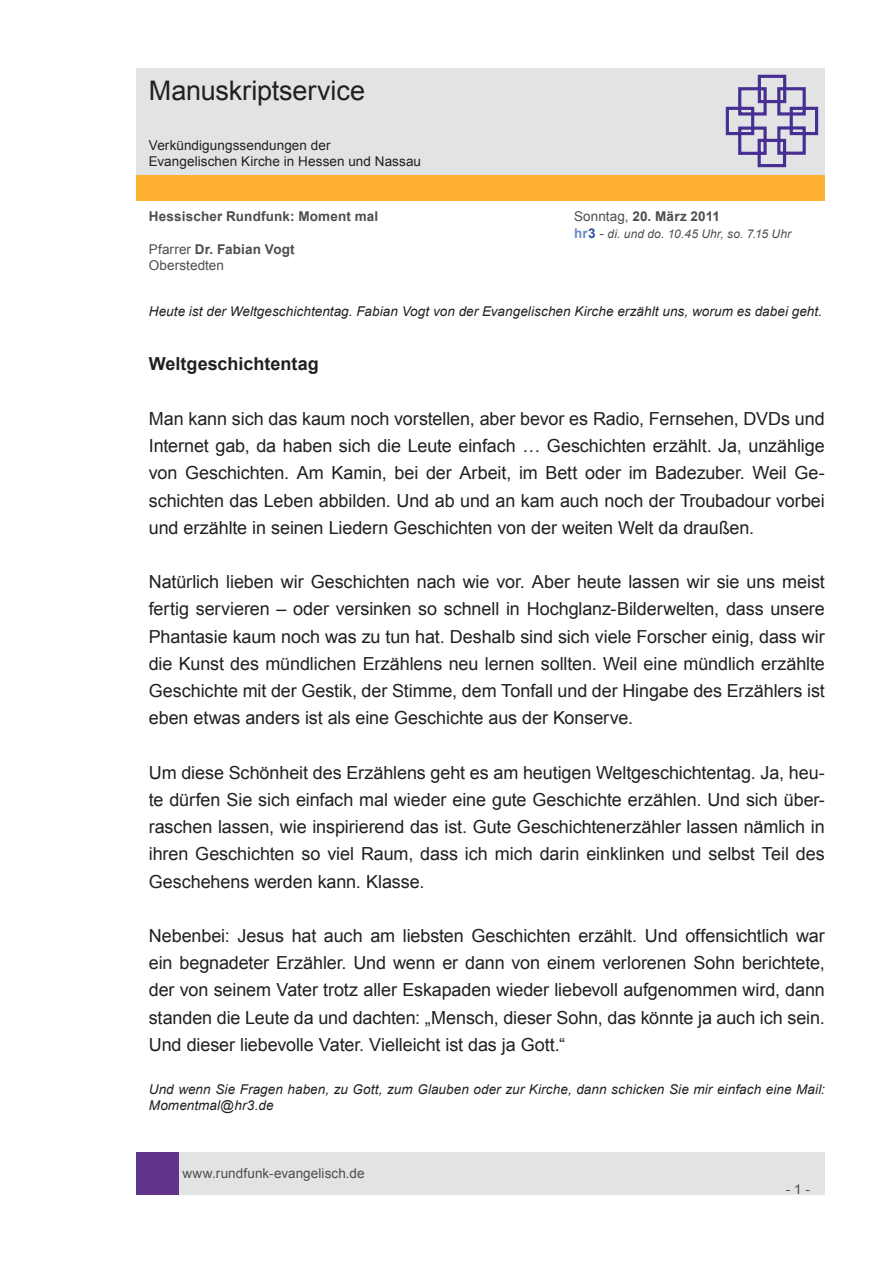
<style>
.page{position:relative;width:893px;height:1263px;background:#fff}
.page>*{position:absolute;margin:0;border:0;box-sizing:border-box;transform-origin:0 0}
.t1{font:27px "Arial";letter-spacing:-.005em;color:#231f20}
.t2{font:18px/27.2px "Arial";letter-spacing:-.005em;color:#231f20;text-align:justify}
.t3{font:700 18px "Arial";color:#231f20}
.t4{font:italic 13.5px/16.2px "Arial";letter-spacing:.005em;color:#231f20}
.t5{font:13.5px/16.2px "Arial";letter-spacing:.005em;color:#4d4d4d}
.t6{font:13.5px/16.2px "Arial";letter-spacing:.005em;color:#231f20}
.t7{font:700 13.5px "Arial";letter-spacing:.015em;color:#4d4d4d}
.t8{font:italic 12px "Arial";letter-spacing:.01em;color:#4d4d4d}
.s1{font-weight:400}
.s2{font-weight:700;font-style:normal;font-size:13.5px;color:#688bc0}
.s3{font-weight:700;font-style:normal;font-size:13.5px;color:#2f4fa1}
.s4{font-style:normal;font-size:13.5px}
.s5{font-weight:700}
</style>
<div class="page">
<div style="left:179px;top:1152px;width:646px;height:43px;background:#e2e3e4"></div>
<div style="left:136px;top:1152px;width:43px;height:43px;background:#5f348a"></div>
<div style="left:136px;top:175px;width:689px;height:26px;background:#ffb132"></div>
<div style="left:136px;top:68px;width:689px;height:106px;background:#e2e3e4"></div>
<svg style="left:725px;top:74px;width:94px;height:94px"></svg>
<h1 class="t1" style="left:149px;top:73px;width:218px">Manuskriptservice</h1>
<p class="t6" style="left:149px;top:137px;width:274px">Verkündigungssendungen der<br>Evangelischen Kirche in Hessen und Nassau</p>
<p class="t7" style="left:149px;top:208px;width:231px">Hessischer Rundfunk: Moment mal</p>
<p class="t7" style="left:574px;top:208px;width:147px"><span class="s1">Sonntag,</span> 20. März 2011</p>
<p class="t8" style="left:574px;top:226px;width:219px"><span class="s2">hr</span><span class="s3">3</span> <span class="s4">-</span> di. und do. 10.45 Uhr, so. 7.15 Uhr</p>
<p class="t5" style="left:149px;top:241px;width:147px">Pfarrer <span class="s5">Dr. Fabian Vogt<br></span>Oberstedten</p>
<p class="t4" style="left:149px;top:303px;width:675px">Heute ist der Weltgeschichtentag. Fabian Vogt von der Evangelischen Kirche erzählt uns, worum es dabei geht.</p>
<p class="t3" style="left:149px;top:352px;width:171px">Weltgeschichtentag</p>
<p class="t2" style="left:149px;top:405px;width:678px">Man kann sich das kaum noch vorstellen, aber bevor es Radio, Fernsehen, DVDs und Internet gab, da haben sich die Leute einfach … Geschichten erzählt. Ja, unzählige von Geschichten. Am Kamin, bei der Arbeit, im Bett oder im Badezuber. Weil Ge&shy;schichten das Leben abbilden. Und ab und an kam auch noch der Troubadour vorbei und erzählte in seinen Liedern Geschichten von der weiten Welt da draußen.</p>
<p class="t2" style="left:149px;top:568px;width:678px">Natürlich lieben wir Geschichten nach wie vor. Aber heute lassen wir sie uns meist fertig servieren – oder versinken so schnell in Hochglanz-Bilderwelten, dass unsere Phantasie kaum noch was zu tun hat. Deshalb sind sich viele Forscher einig, dass wir die Kunst des mündlichen Erzählens neu lernen sollten. Weil eine mündlich erzählte Geschichte mit der Gestik, der Stimme, dem Tonfall und der Hingabe des Erzählers ist eben etwas anders ist als eine Geschichte aus der Konserve.</p>
<p class="t2" style="left:149px;top:759px;width:678px">Um diese Schönheit des Erzählens geht es am heutigen Weltgeschichtentag. Ja, heu&shy;te dürfen Sie sich einfach mal wieder eine gute Geschichte erzählen. Und sich über&shy;raschen lassen, wie inspirierend das ist. Gute Geschichtenerzähler lassen nämlich in ihren Geschichten so viel Raum, dass ich mich darin einklinken und selbst Teil des Geschehens werden kann. Klasse.</p>
<p class="t2" style="left:149px;top:922px;width:678px">Nebenbei: Jesus hat auch am liebsten Geschichten erzählt. Und offensichtlich war ein begnadeter Erzähler. Und wenn er dann von einem verlorenen Sohn berichtete, der von seinem Vater trotz aller Eskapaden wieder liebevoll aufgenommen wird, dann standen die Leute da und dachten: „Mensch, dieser Sohn, das könnte ja auch ich sein.<br>Und dieser liebevolle Vater. Vielleicht ist das ja Gott.“</p>
<p class="t4" style="left:149px;top:1081px;width:677px">Und wenn Sie Fragen haben, zu Gott, zum Glauben oder zur Kirche, dann schicken Sie mir einfach eine Mail:<br>Momentmal@hr3.de</p>
<p class="t5" style="left:182px;top:1165px;width:184px">www.rundfunk-evangelisch.de</p>
<p class="t5" style="left:786px;top:1181px;width:26px">- 1 -</p>
</div>
